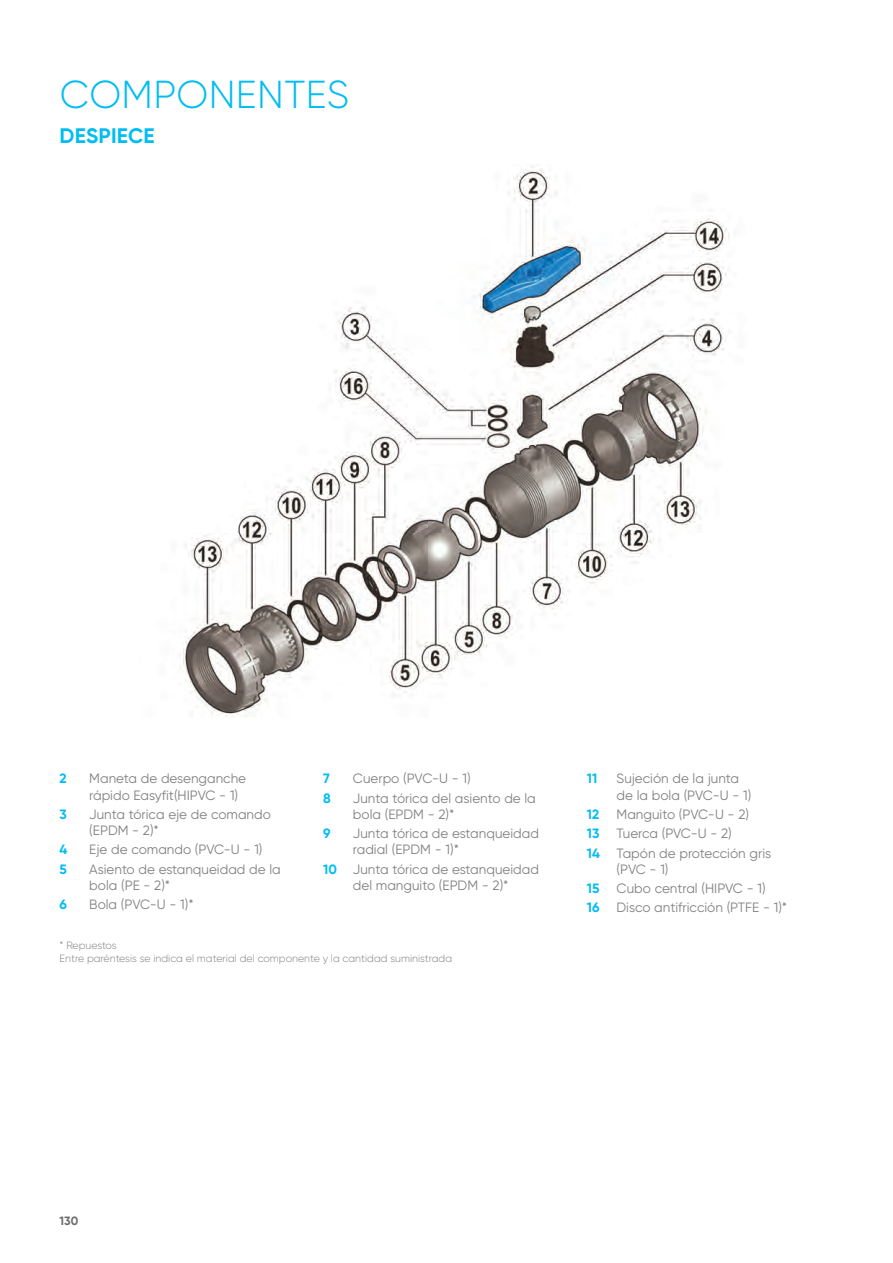
<style>
.page{position:relative;width:893px;height:1263px;background:#fff}
.page>*{position:absolute;margin:0;border:0;box-sizing:border-box;transform-origin:0 0}
.C-N-Titolo{font:300 39px "Gilroy";letter-spacing:.01em;color:#01bdf2}
.C-9-1-Sottotitolo{font:700 21px "Gilroy";letter-spacing:.01em;color:#01bdf2}
.TabVar3_Val2{font:13.5px "Gilroy";color:#828181}
.TabVar3_Val1{font:700 13.5px "Gilroy";color:#01bdf2}
.t1{font:700 12px "Gilroy";color:#6e6b6b}
.C-9-1-NotaElencoComp{font:300 10.5px "Gilroy";color:#828181}
</style>
<div class="page">
<img style="left:180px;top:166px;width:555px;height:551px">
<p class="C-N-Titolo" style="left:60px;top:71px;width:291px">COMPONENTES</p>
<p class="C-9-1-Sottotitolo" style="left:60px;top:123px;width:96px">DESPIECE</p>
<p class="TabVar3_Val1" style="left:60px;top:770px;width:9px">2</p>
<p class="TabVar3_Val2" style="left:89px;top:770px;width:158px">Maneta de desenganche</p>
<p class="TabVar3_Val2" style="left:89px;top:787px;width:150px">rápido Easyfit(HIPVC - 1)</p>
<p class="TabVar3_Val1" style="left:60px;top:806px;width:9px">3</p>
<p class="TabVar3_Val2" style="left:89px;top:806px;width:183px">Junta tórica eje de comando</p>
<p class="TabVar3_Val2" style="left:89px;top:822px;width:71px">(EPDM - 2)*</p>
<p class="TabVar3_Val1" style="left:60px;top:841px;width:9px">4</p>
<p class="TabVar3_Val2" style="left:89px;top:841px;width:175px">Eje de comando (PVC-U - 1)</p>
<p class="TabVar3_Val1" style="left:60px;top:860px;width:9px">5</p>
<p class="TabVar3_Val2" style="left:89px;top:861px;width:193px">Asiento de estanqueidad de la</p>
<p class="TabVar3_Val2" style="left:89px;top:877px;width:82px">bola (PE - 2)*</p>
<p class="TabVar3_Val1" style="left:60px;top:896px;width:9px">6</p>
<p class="TabVar3_Val2" style="left:89px;top:896px;width:106px">Bola (PVC-U - 1)*</p>
<p class="TabVar3_Val1" style="left:323px;top:770px;width:8px">7</p>
<p class="TabVar3_Val2" style="left:353px;top:770px;width:119px">Cuerpo (PVC-U - 1)</p>
<p class="TabVar3_Val1" style="left:323px;top:789px;width:9px">8</p>
<p class="TabVar3_Val2" style="left:353px;top:790px;width:184px">Junta tórica del asiento de la</p>
<p class="TabVar3_Val2" style="left:353px;top:806px;width:103px">bola (EPDM - 2)*</p>
<p class="TabVar3_Val1" style="left:323px;top:825px;width:9px">9</p>
<p class="TabVar3_Val2" style="left:353px;top:825px;width:188px">Junta tórica de estanqueidad</p>
<p class="TabVar3_Val2" style="left:353px;top:841px;width:108px">radial (EPDM - 1)*</p>
<p class="TabVar3_Val1" style="left:323px;top:860px;width:15px">10</p>
<p class="TabVar3_Val2" style="left:353px;top:861px;width:188px">Junta tórica de estanqueidad</p>
<p class="TabVar3_Val2" style="left:353px;top:877px;width:157px">del manguito (EPDM - 2)*</p>
<p class="C-9-1-NotaElencoComp" style="left:60px;top:939px;width:59px">* Repuestos</p>
<p class="C-9-1-NotaElencoComp" style="left:60px;top:951px;width:394px">Entre paréntesis se indica el material del componente y la cantidad suministrada</p>
<p class="TabVar3_Val1" style="left:587px;top:770px;width:12px">11</p>
<p class="TabVar3_Val2" style="left:617px;top:770px;width:124px">Sujeción de la junta</p>
<p class="TabVar3_Val2" style="left:617px;top:787px;width:136px">de la bola (PVC-U - 1)</p>
<p class="TabVar3_Val1" style="left:587px;top:806px;width:14px">12</p>
<p class="TabVar3_Val2" style="left:617px;top:806px;width:134px">Manguito (PVC-U - 2)</p>
<p class="TabVar3_Val1" style="left:587px;top:825px;width:14px">13</p>
<p class="TabVar3_Val2" style="left:617px;top:825px;width:117px">Tuerca (PVC-U - 2)</p>
<p class="TabVar3_Val1" style="left:587px;top:844px;width:15px">14</p>
<p class="TabVar3_Val2" style="left:617px;top:844px;width:156px">Tapón de protección gris</p>
<p class="TabVar3_Val2" style="left:617px;top:861px;width:53px">(PVC - 1)</p>
<p class="TabVar3_Val1" style="left:587px;top:880px;width:14px">15</p>
<p class="TabVar3_Val2" style="left:617px;top:880px;width:151px">Cubo central (HIPVC - 1)</p>
<p class="TabVar3_Val1" style="left:587px;top:899px;width:14px">16</p>
<p class="TabVar3_Val2" style="left:617px;top:899px;width:172px">Disco antifricción (PTFE - 1)*</p>
<p class="t1" style="left:60px;top:1213px;width:20px">130</p>
</div>
